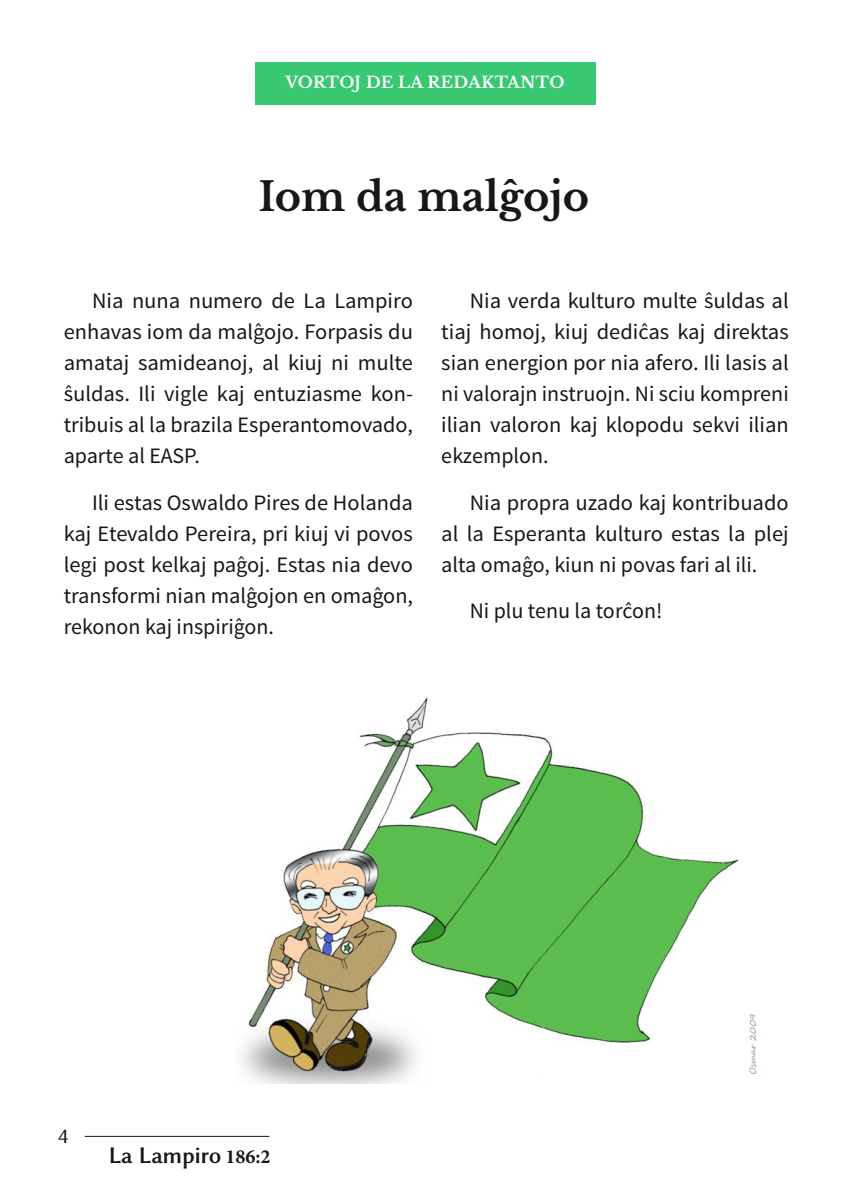
<style>
.page{position:relative;width:851px;height:1191px;background:#fff}
.page>*{position:absolute;margin:0;border:0;box-sizing:border-box;transform-origin:0 0}
.t1{font:700 40px "Libre Baskerville";color:#181715}
.t2{font:700 24px "Linear Smooth";color:#181715}
.t3{font:22px/31px "Source Sans Pro";color:#181715;text-align:justify}
.t4{font:22px "Linear Smooth";color:#181715}
.t5{font:700 16px "Libre Baskerville";letter-spacing:.015em;color:#fff}
.s1{font-family:"Minion Pro";font-size:20px}
</style>
<div class="page">
<hr style="left:85px;top:1136px;width:184px;height:1px;background:#181715">
<div style="left:255px;top:63px;width:340px;height:42px;background:#37c871"></div>
<img style="left:242px;top:697px;width:515px;height:386px">
<p class="t5" style="left:285px;top:72px;width:280px">VORTOJ DE LA REDAKTANTO</p>
<h1 class="t1" style="left:258px;top:172px;width:332px">Iom da malĝojo</h1>
<p class="t3" style="left:64px;top:285px;width:351px;text-indent:28px">Nia nuna numero de La Lampiro enhavas iom da malĝojo. Forpasis du amataj samideanoj, al kiuj ni multe ŝuldas. Ili vigle kaj entuziasme kon&shy;tribuis al la brazila Esperantomovado, aparte al EASP.</p>
<p class="t3" style="left:64px;top:487px;width:351px;text-indent:28px">Ili estas Oswaldo Pires de Holanda kaj Etevaldo Pereira, pri kiuj vi povos legi post kelkaj paĝoj. Estas nia devo transformi nian malĝojon en omaĝon, rekonon kaj inspiriĝon.</p>
<p class="t3" style="left:441px;top:285px;width:349px;text-indent:28px">Nia verda kulturo multe ŝuldas al tiaj homoj, kiuj dediĉas kaj direktas sian energion por nia afero. Ili lasis al ni valorajn instruojn. Ni sciu kompreni ilian valoron kaj klopodu sekvi ilian ekzemplon.</p>
<p class="t3" style="left:441px;top:487px;width:349px;text-indent:28px">Nia propra uzado kaj kontribuado al la Esperanta kulturo estas la plej alta omaĝo, kiun ni povas fari al ili.</p>
<p class="t3" style="left:469px;top:595px;width:194px">Ni plu tenu la torĉon!</p>
<p class="t4" style="left:58px;top:1124px;width:12px">4</p>
<p class="t2" style="left:109px;top:1143px;width:163px">La Lampiro <span class="s1">186:2</span></p>
</div>
